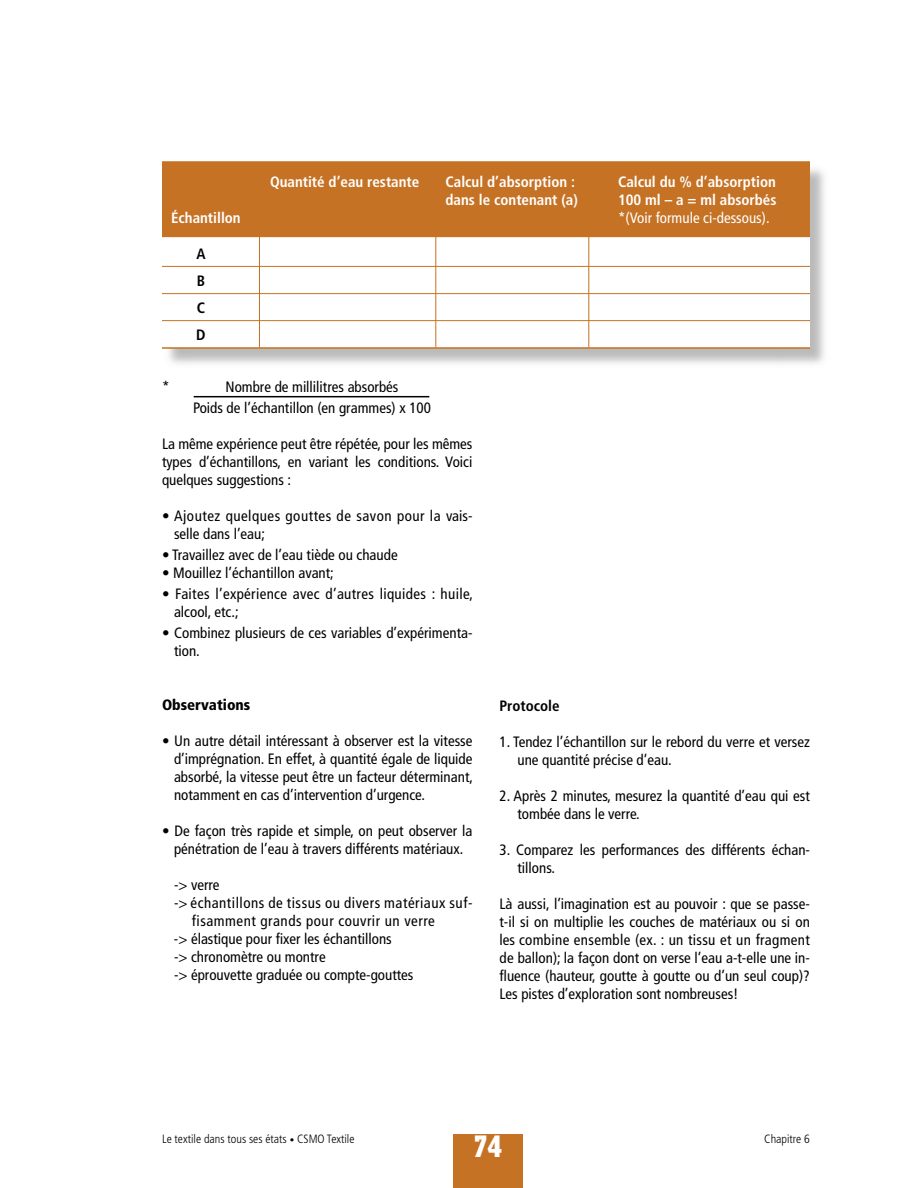
<style>
.page{position:relative;width:918px;height:1188px;background:#fff}
.page>*{position:absolute;margin:0;border:0;box-sizing:border-box;transform-origin:0 0}
.t1{font:30px "Machine";color:#fff}
.t2{font:condensed 15px/18px "Frutiger";color:#000}
.t3{font:condensed 15px/18px "Frutiger";letter-spacing:.035em;color:#000}
.t4{font:700 condensed 15px "Frutiger";color:#fff}
.t5{font:condensed 15px/18px "Frutiger";letter-spacing:.02em;color:#000}
.t6{font:condensed 15px "Frutiger";color:#fff}
.t7{font:700 condensed 15px/27px "Frutiger";color:#000;text-align:justify}
.t8{font:900 condensed 15px "Frutiger";color:#000}
.t9{font:300 condensed 12px "Frutiger";color:#000}
.s1{font-size:9px}
</style>
<div class="page">
<div style="left:162px;top:162px;width:648px;height:74px;background:#c57225"></div>
<div style="left:453px;top:1134px;width:69px;height:54px;background:#c57225"></div>
<hr style="left:162px;top:161px;width:648px;height:2px;background:#c57225">
<hr style="left:162px;top:236px;width:648px;height:1px;background:#c57225">
<hr style="left:162px;top:266px;width:648px;height:1px;background:#c57225">
<hr style="left:162px;top:293px;width:648px;height:1px;background:#c57225">
<hr style="left:162px;top:320px;width:648px;height:1px;background:#c57225">
<hr style="left:162px;top:347px;width:648px;height:2px;background:#c57225">
<hr style="left:259px;top:162px;width:1px;height:185px;background:#c57225">
<hr style="left:435px;top:162px;width:1px;height:185px;background:#c57225">
<hr style="left:588px;top:162px;width:1px;height:185px;background:#c57225">
<hr style="left:194px;top:396px;width:235px;height:1px;background:#000">
<p class="t4" style="left:270px;top:173px;width:151px">Quantité d’eau restante</p>
<p class="t4" style="left:446px;top:173px;width:131px">Calcul d’absorption :</p>
<p class="t4" style="left:618px;top:173px;width:159px">Calcul du % d’absorption</p>
<p class="t4" style="left:446px;top:191px;width:134px">dans le contenant (a)</p>
<p class="t4" style="left:618px;top:191px;width:160px">100 ml – a = ml absorbés</p>
<p class="t4" style="left:171px;top:209px;width:71px">Échantillon</p>
<p class="t6" style="left:618px;top:209px;width:153px">*(Voir formule ci-dessous).</p>
<p class="t7" style="left:196px;top:240px;width:11px">A B C D</p>
<p class="t2" style="left:162px;top:378px;width:9px">*</p>
<p class="t2" style="left:193px;top:376px;width:239px;line-height:21px;text-align:center">Nombre de millilitres absorbés<br>Poids de l’échantillon (en grammes) x 100</p>
<p class="t2" style="left:162px;top:435px;width:312px;text-align:justify">La même expérience peut être répétée, pour les mêmes types d’échantillons, en variant les conditions. Voici quelques suggestions :</p>
<p class="t3" style="left:174px;top:507px;width:300px;text-indent:-12px">• Ajoutez quelques gouttes de savon pour la vais&shy;selle dans l’eau;</p>
<p class="t2" style="left:162px;top:546px;width:237px">• Travaillez avec de l’eau tiède ou chaude</p>
<p class="t2" style="left:162px;top:564px;width:173px">• Mouillez l’échantillon avant;</p>
<p class="t5" style="left:174px;top:585px;width:301px;text-indent:-12px">• Faites l’expérience avec d’autres liquides : huile, alcool, etc.;</p>
<p class="t2" style="left:174px;top:624px;width:300px;text-indent:-12px">• Combinez plusieurs de ces variables d’expérimenta&shy;tion.</p>
<p class="t8" style="left:162px;top:696px;width:90px">Observations</p>
<p class="t2" style="left:174px;top:732px;width:301px;text-align:justify;text-indent:-12px">• Un autre détail intéressant à observer est la vitesse d’imprégnation. En effet, à quantité égale de liquide absorbé, la vitesse peut être un facteur déterminant, notamment en cas d’intervention d’urgence.</p>
<p class="t2" style="left:162px;top:822px;width:312px;text-align:center">• De façon très rapide et simple, on peut observer la pénétration de l’eau à travers différents matériaux.</p>
<p class="t2" style="left:174px;top:876px;width:47px">-&gt; verre</p>
<p class="t3" style="left:174px;top:894px;width:300px">-&gt; échantillons de tissus ou divers matériaux suf-</p>
<p class="t3" style="left:192px;top:912px;width:244px">fisamment grands pour couvrir un verre</p>
<p class="t2" style="left:174px;top:930px;width:219px">-&gt; élastique pour fixer les échantillons</p>
<p class="t2" style="left:174px;top:948px;width:153px">-&gt; chronomètre ou montre</p>
<p class="t2" style="left:174px;top:966px;width:241px">-&gt; éprouvette graduée ou compte-gouttes</p>
<p class="t7" style="left:500px;top:692px;width:62px">Protocole</p>
<p class="t2" style="left:518px;top:733px;width:294px;text-indent:-18px">1. Tendez l’échantillon sur le rebord du verre et versez une quantité précise d’eau.</p>
<p class="t2" style="left:518px;top:787px;width:294px;text-indent:-18px">2. Après 2 minutes, mesurez la quantité d’eau qui est tombée dans le verre.</p>
<p class="t2" style="left:518px;top:841px;width:294px;text-indent:-18px">3. Comparez les performances des différents échan&shy;tillons.</p>
<p class="t2" style="left:500px;top:895px;width:312px;text-align:justify">Là aussi, l’imagination est au pouvoir : que se passe&shy;t-il si on multiplie les couches de matériaux ou si on les combine ensemble (ex. : un tissu et un fragment de ballon); la façon dont on verse l’eau a-t-elle une in&shy;fluence (hauteur, goutte à goutte ou d’un seul coup)?<br>Les pistes d’exploration sont nombreuses!</p>
<p class="t9" style="left:162px;top:1132px;width:194px">Le textile dans tous ses états <span class="s1">•</span> CSMO Textile</p>
<h1 class="t1" style="left:474px;top:1129px;width:29px">74</h1>
<p class="t9" style="left:764px;top:1132px;width:47px">Chapitre 6</p>
</div>
